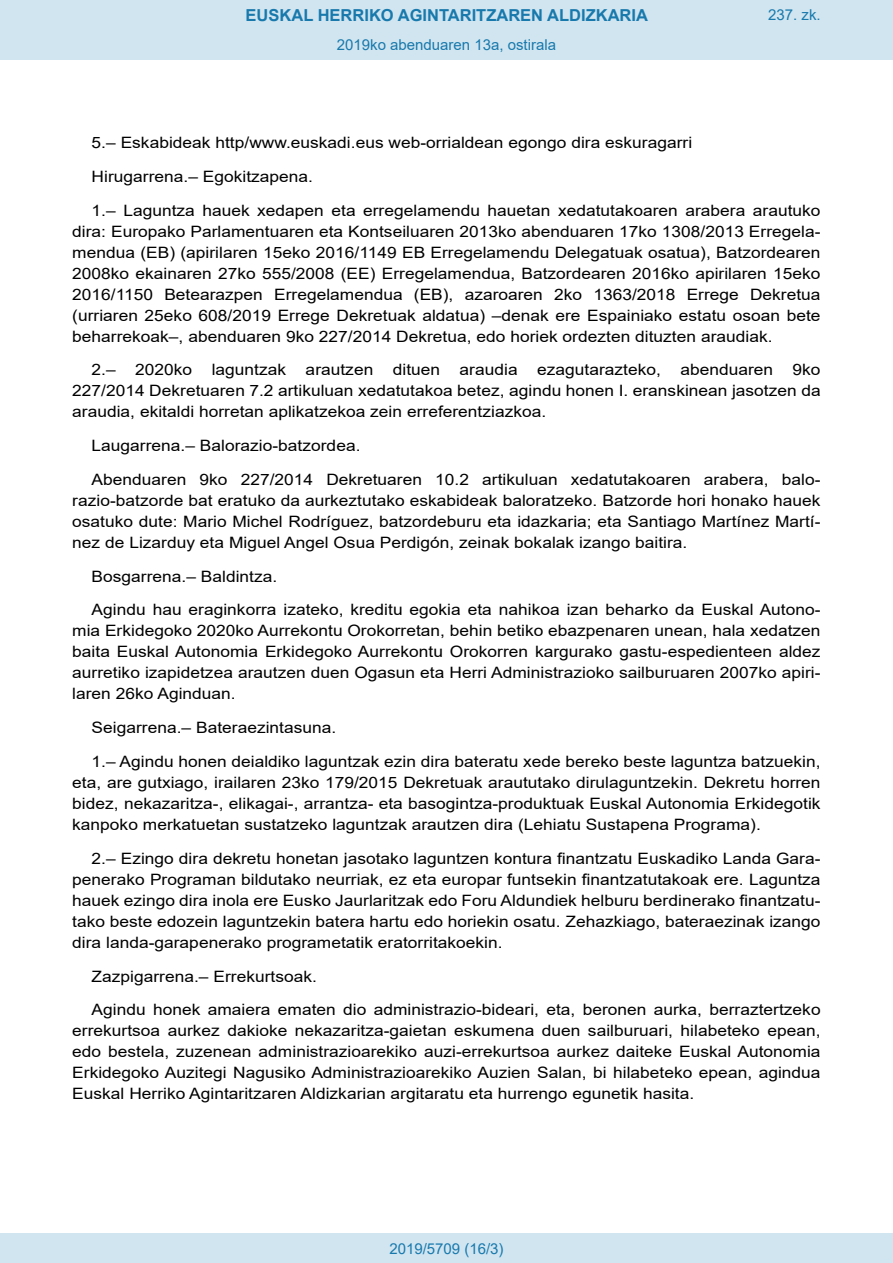
<style>
.page{position:relative;width:893px;height:1263px;background:#fff}
.page>*{position:absolute;margin:0;border:0;box-sizing:border-box;transform-origin:0 0}
.t1{font:700 16.5px "Arial";color:#1879ad}
.BOPVDetalle{font:15.6px/21px "Arial";color:#000;text-align:justify;scale:1.11 1}
.Paginacion_Centro{font:15px "Arial";color:#1879ad}
</style>
<div class="page">
<div style="left:0;top:0;width:893px;height:60px;background:#d0e5f0"></div>
<div style="left:0;top:1233px;width:893px;height:30px;background:#d0e5f0"></div>
<p class="t1" style="left:246px;top:3px;width:404px">EUSKAL HERRIKO AGINTARITZAREN ALDIZKARIA</p>
<p class="Paginacion_Centro" style="left:337px;top:35px;width:221px">2019ko abenduaren 13a, ostirala</p>
<p class="Paginacion_Centro" style="left:768px;top:5px;width:54px">237. zk.</p>
<p class="BOPVDetalle" style="left:92px;top:132px;width:542px">5.– Eskabideak http/www.euskadi.eus web-orrialdean egongo dira eskuragarri</p>
<p class="BOPVDetalle" style="left:92px;top:166px;width:201px">Hirugarrena.– Egokitzapena.</p>
<p class="BOPVDetalle" style="left:72px;top:200px;width:676px;text-indent:19px">1.– Laguntza hauek xedapen eta erregelamendu hauetan xedatutakoaren arabera arautuko dira: Europako Parlamentuaren eta Kontseiluaren 2013ko abenduaren 17ko 1308/2013 Erregela&shy;mendua (EB) (apirilaren 15eko 2016/1149 EB Erregelamendu Delegatuak osatua), Batzordearen 2008ko ekainaren 27ko 555/2008 (EE) Erregelamendua, Batzordearen 2016ko apirilaren 15eko 2016/1150 Betearazpen Erregelamendua (EB), azaroaren 2ko 1363/2018 Errege Dekretua (urriaren 25eko 608/2019 Errege Dekretuak aldatua) –denak ere Espainiako estatu osoan bete beharrekoak–, abenduaren 9ko 227/2014 Dekretua, edo horiek ordezten dituzten araudiak.</p>
<p class="BOPVDetalle" style="left:72px;top:359px;width:676px;text-indent:19px">2.– 2020ko laguntzak arautzen dituen araudia ezagutarazteko, abenduaren 9ko 227/2014 Dekretuaren 7.2 artikuluan xedatutakoa betez, agindu honen I. eranskinean jasotzen da araudia, ekitaldi horretan aplikatzekoa zein erreferentziazkoa.</p>
<p class="BOPVDetalle" style="left:92px;top:435px;width:244px">Laugarrena.– Balorazio-batzordea.</p>
<p class="BOPVDetalle" style="left:72px;top:469px;width:676px;text-indent:19px">Abenduaren 9ko 227/2014 Dekretuaren 10.2 artikuluan xedatutakoaren arabera, balo&shy;razio-batzorde bat eratuko da aurkeztutako eskabideak baloratzeko. Batzorde hori honako hauek osatuko dute: Mario Michel Rodríguez, batzordeburu eta idazkaria; eta Santiago Martínez Martí&shy;nez de Lizarduy eta Miguel Angel Osua Perdigón, zeinak bokalak izango baitira.</p>
<p class="BOPVDetalle" style="left:92px;top:566px;width:169px">Bosgarrena.– Baldintza.</p>
<p class="BOPVDetalle" style="left:72px;top:599px;width:676px;text-indent:19px">Agindu hau eraginkorra izateko, kreditu egokia eta nahikoa izan beharko da Euskal Autono&shy;mia Erkidegoko 2020ko Aurrekontu Orokorretan, behin betiko ebazpenaren unean, hala xedatzen baita Euskal Autonomia Erkidegoko Aurrekontu Orokorren kargurako gastu-espedienteen aldez aurretiko izapidetzea arautzen duen Ogasun eta Herri Administrazioko sailburuaren 2007ko apiri&shy;laren 26ko Aginduan.</p>
<p class="BOPVDetalle" style="left:92px;top:717px;width:222px">Seigarrena.– Bateraezintasuna.</p>
<p class="BOPVDetalle" style="left:72px;top:751px;width:676px;text-indent:19px">1.– Agindu honen deialdiko laguntzak ezin dira bateratu xede bereko beste laguntza batzuekin, eta, are gutxiago, irailaren 23ko 179/2015 Dekretuak araututako dirulaguntzekin. Dekretu horren bidez, nekazaritza-, elikagai-, arrantza- eta basogintza-produktuak Euskal Autonomia Erkidegotik kanpoko merkatuetan sustatzeko laguntzak arautzen dira (Lehiatu Sustapena Programa).</p>
<p class="BOPVDetalle" style="left:72px;top:848px;width:676px;text-indent:19px">2.– Ezingo dira dekretu honetan jasotako laguntzen kontura finantzatu Euskadiko Landa Gara&shy;penerako Programan bildutako neurriak, ez eta europar funtsekin finantzatutakoak ere. Laguntza hauek ezingo dira inola ere Eusko Jaurlaritzak edo Foru Aldundiek helburu berdinerako finantzatu&shy;tako beste edozein laguntzekin batera hartu edo horiekin osatu. Zehazkiago, bateraezinak izango dira landa-garapenerako programetatik eratorritakoekin.</p>
<p class="BOPVDetalle" style="left:92px;top:965px;width:204px">Zazpigarrena.– Errekurtsoak.</p>
<p class="BOPVDetalle" style="left:72px;top:999px;width:676px;text-indent:19px">Agindu honek amaiera ematen dio administrazio-bideari, eta, beronen aurka, berraztertzeko errekurtsoa aurkez dakioke nekazaritza-gaietan eskumena duen sailburuari, hilabeteko epean, edo bestela, zuzenean administrazioarekiko auzi-errekurtsoa aurkez daiteke Euskal Autonomia Erkidegoko Auzitegi Nagusiko Administrazioarekiko Auzien Salan, bi hilabeteko epean, agindua Euskal Herriko Agintaritzaren Aldizkarian argitaratu eta hurrengo egunetik hasita.</p>
<p class="Paginacion_Centro" style="left:389px;top:1238px;width:116px">2019/5709 (16/3)</p>
</div>
